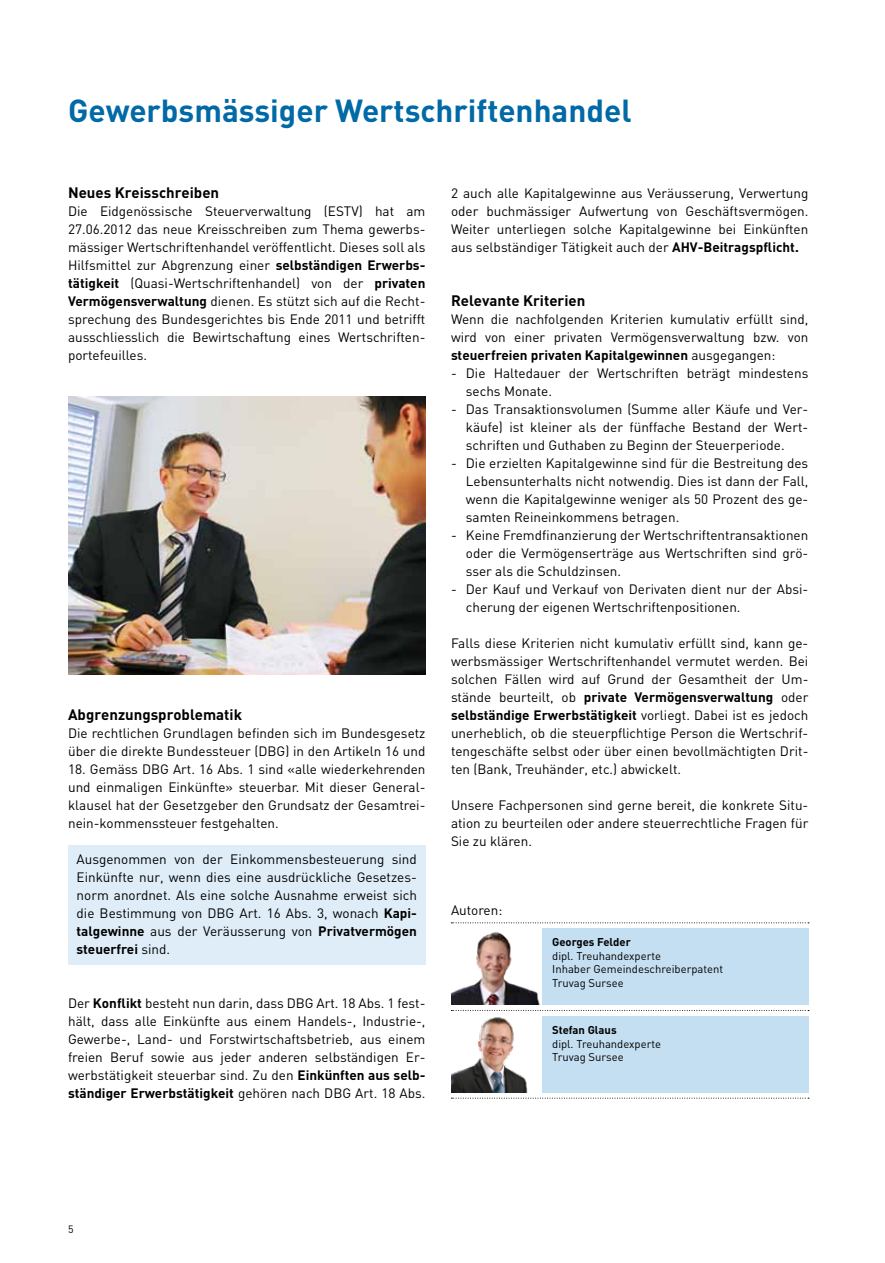
<style>
.page{position:relative;width:885px;height:1263px;background:#fff}
.page>*{position:absolute;margin:0;border:0;box-sizing:border-box;transform-origin:0 0}
.t1{font:700 31.5px "DIN";color:#0069a6}
.t2{font:700 15px "DIN";color:#000}
.t3{font:13.5px/18px "DIN";color:#000;text-align:justify}
.t4{font:11.25px/13.5px "DIN";color:#000}
.t5{font:700 11.25px "DIN";color:#000}
.t6{font:10.5px "DIN";color:#000}
.s1{font-weight:700}
</style>
<div class="page">
<div style="left:68px;top:846px;width:357px;height:119px;background:#deedf8"></div>
<div style="left:537px;top:928px;width:271px;height:77px;background:#c4dff1"></div>
<svg style="left:451px;top:922px;width:357px;height:1px"></svg>
<svg style="left:451px;top:1010px;width:357px;height:1px"></svg>
<div style="left:537px;top:1016px;width:271px;height:76px;background:#c4dff1"></div>
<svg style="left:451px;top:1098px;width:357px;height:1px"></svg>
<img style="left:451px;top:928px;width:90px;height:77px">
<img style="left:451px;top:1016px;width:90px;height:76px">
<img style="left:68px;top:396px;width:357px;height:279px">
<h1 class="t1" style="left:68px;top:90px;width:565px">Gewerbsmässiger Wertschriftenhandel</h1>
<p class="t2" style="left:68px;top:183px;width:152px">Neues Kreisschreiben</p>
<p class="t3" style="left:68px;top:202px;width:359px">Die Eidgenössische Steuerverwaltung (ESTV) hat am 27.06.2012 das neue Kreisschreiben zum Thema gewerbs&shy;mässiger Wertschriftenhandel veröffentlicht. Dieses soll als Hilfsmittel zur Abgrenzung einer <span class="s1">selbständigen Erwerbs&shy;tätigkeit</span> (Quasi-Wertschriftenhandel) von der <span class="s1">privaten Vermögensverwaltung</span> dienen. Es stützt sich auf die Recht&shy;sprechung des Bundesgerichtes bis Ende 2011 und betrifft ausschliesslich die Bewirtschaftung eines Wertschriften&shy;portefeuilles.</p>
<p class="t2" style="left:68px;top:705px;width:175px">Abgrenzungsproblematik</p>
<p class="t3" style="left:68px;top:724px;width:359px">Die rechtlichen Grundlagen befinden sich im Bundesgesetz über die direkte Bundessteuer (DBG) in den Artikeln 16 und</p>
<p class="t3" style="left:68px;top:760px;width:359px">18. Gemäss DBG Art. 16 Abs. 1 sind «alle wiederkehrenden und einmaligen Einkünfte» steuerbar. Mit dieser General&shy;klausel hat der Gesetzgeber den Grundsatz der Gesamtrei&shy;nein-kommenssteuer festgehalten.</p>
<p class="t3" style="left:77px;top:850px;width:342px">Ausgenommen von der Einkommensbesteuerung sind Einkünfte nur, wenn dies eine ausdrückliche Gesetzes&shy;norm anordnet. Als eine solche Ausnahme erweist sich die Bestimmung von DBG Art. 16 Abs. 3, wonach <span class="s1">Kapi&shy;talgewinne</span> aus der Veräusserung von <span class="s1">Privatvermögen steuerfrei</span> sind.</p>
<p class="t3" style="left:68px;top:994px;width:359px">Der <span class="s1">Konflikt</span> besteht nun darin, dass DBG Art. 18 Abs. 1 fest&shy;hält, dass alle Einkünfte aus einem Handels-, Industrie-, Gewerbe-, Land- und Forstwirtschaftsbetrieb, aus einem freien Beruf sowie aus jeder anderen selbständigen Er&shy;werbstätigkeit steuerbar sind. Zu den <span class="s1">Einkünften aus selb&shy;ständiger Erwerbstätigkeit</span> gehören nach DBG Art. 18 Abs.</p>
<p class="t3" style="left:451px;top:184px;width:359px">2 auch alle Kapitalgewinne aus Veräusserung, Verwertung oder buchmässiger Aufwertung von Geschäftsvermögen.<br>Weiter unterliegen solche Kapitalgewinne bei Einkünften aus selbständiger Tätigkeit auch der <span class="s1">AHV-Beitragspflicht.</span></p>
<p class="t2" style="left:451px;top:291px;width:136px">Relevante Kriterien</p>
<p class="t3" style="left:451px;top:310px;width:359px">Wenn die nachfolgenden Kriterien kumulativ erfüllt sind, wird von einer privaten Vermögensverwaltung bzw. von <span class="s1">steuerfreien privaten Kapitalgewinnen</span> ausgegangen:</p>
<p class="t3" style="left:466px;top:364px;width:344px;text-indent:-15px">- Die Haltedauer der Wertschriften beträgt mindestens sechs Monate.</p>
<p class="t3" style="left:466px;top:400px;width:344px;text-indent:-15px">- Das Transaktionsvolumen (Summe aller Käufe und Ver&shy;käufe) ist kleiner als der fünffache Bestand der Wert&shy;schriften und Guthaben zu Beginn der Steuerperiode.</p>
<p class="t3" style="left:466px;top:454px;width:344px;text-indent:-15px">- Die erzielten Kapitalgewinne sind für die Bestreitung des Lebensunterhalts nicht notwendig. Dies ist dann der Fall, wenn die Kapitalgewinne weniger als 50 Prozent des ge&shy;samten Reineinkommens betragen.</p>
<p class="t3" style="left:466px;top:526px;width:344px;text-indent:-15px">- Keine Fremdfinanzierung der Wertschriftentransaktionen oder die Vermögenserträge aus Wertschriften sind grö&shy;sser als die Schuldzinsen.</p>
<p class="t3" style="left:466px;top:580px;width:344px;text-indent:-15px">- Der Kauf und Verkauf von Derivaten dient nur der Absi&shy;cherung der eigenen Wertschriftenpositionen.</p>
<p class="t3" style="left:451px;top:634px;width:359px">Falls diese Kriterien nicht kumulativ erfüllt sind, kann ge&shy;werbsmässiger Wertschriftenhandel vermutet werden. Bei solchen Fällen wird auf Grund der Gesamtheit der Um&shy;stände beurteilt, ob <span class="s1">private Vermögensverwaltung</span> oder <span class="s1">selbständige Erwerbstätigkeit</span> vorliegt. Dabei ist es jedoch unerheblich, ob die steuerpflichtige Person die Wertschrif&shy;tengeschäfte selbst oder über einen bevollmächtigten Drit&shy;ten (Bank, Treuhänder, etc.) abwickelt.</p>
<p class="t3" style="left:451px;top:796px;width:359px">Unsere Fachpersonen sind gerne bereit, die konkrete Situ&shy;ation zu beurteilen oder andere steuerrechtliche Fragen für Sie zu klären.</p>
<p class="t3" style="left:451px;top:901px;width:53px">Autoren:</p>
<p class="t5" style="left:552px;top:935px;width:80px">Georges Felder</p>
<p class="t4" style="left:552px;top:949px;width:172px">dipl. Treuhandexperte<br>Inhaber Gemeindeschreiberpatent<br>Truvag Sursee</p>
<p class="t5" style="left:552px;top:1023px;width:66px">Stefan Glaus</p>
<p class="t4" style="left:552px;top:1036px;width:110px">dipl. Treuhandexperte<br>Truvag Sursee</p>
<p class="t6" style="left:68px;top:1222px;width:7px">5</p>
</div>
